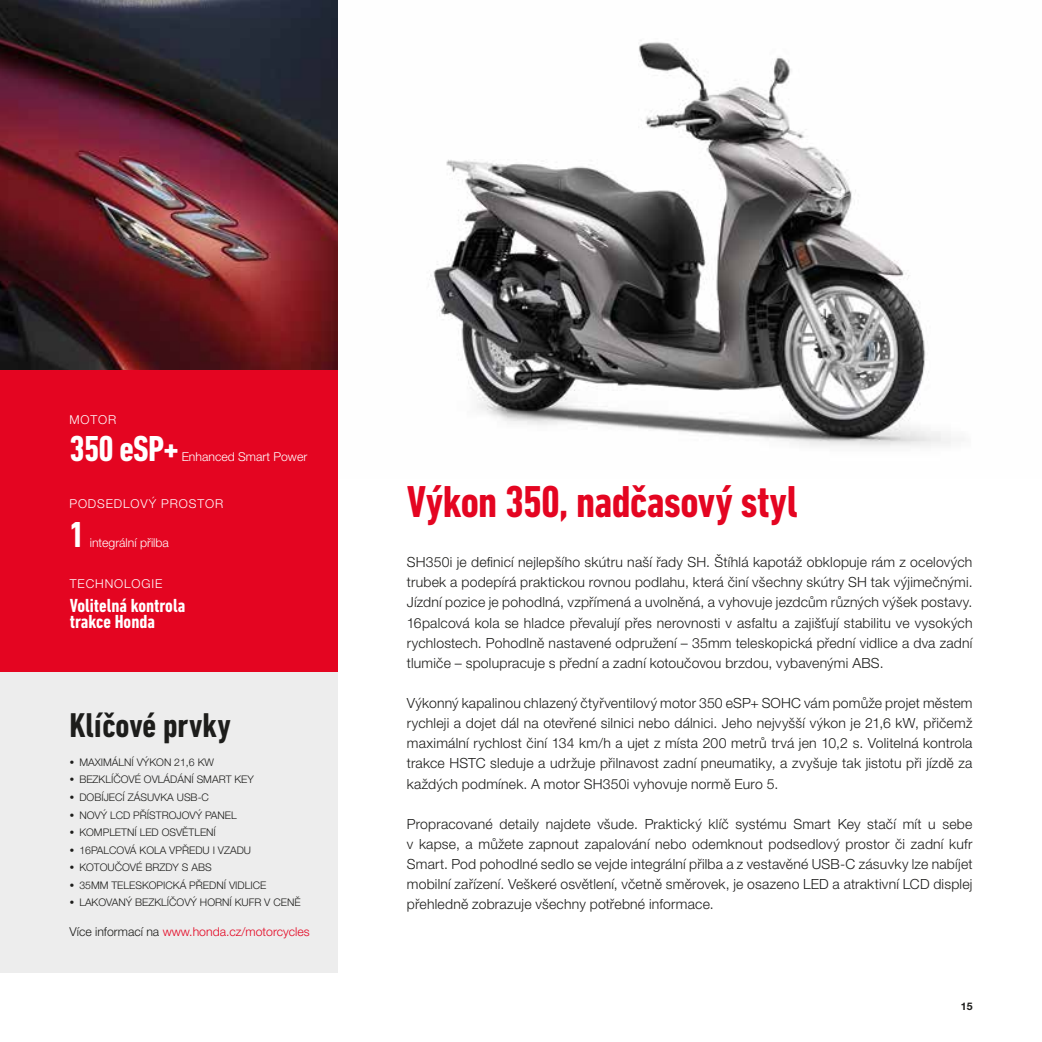
<style>
.page{position:relative;width:1042px;height:1042px;background:#fff}
.page>*{position:absolute;margin:0;border:0;box-sizing:border-box;transform-origin:0 0}
.t1{font:700 condensed 45.5px "DIN Next LT Pro";letter-spacing:-.015em;color:#e40521}
.t2{font:700 condensed 36.75px "DIN Next LT Pro";letter-spacing:-.02em;color:#fff}
.t3{font:700 condensed 35px "DIN Next LT Pro";color:#1d1d1b}
.t4{font:700 condensed 19.25px/16.6px "DIN Next LT Pro";color:#fff}
.t5{font:300 14px/20.1px "Helvetica Neue LT Pro";letter-spacing:.015em;color:#1d1d1b;text-align:justify}
.t6{font:300 12.25px "Helvetica Neue LT Pro";color:#e40521}
.t7{font:300 12.25px "Helvetica Neue LT Pro";color:#fff}
.t8{font:300 12.25px "Helvetica Neue LT Pro";letter-spacing:.07em;color:#fff}
.t9{font:300 12.25px "Helvetica Neue LT Pro";letter-spacing:.035em;color:#fff}
.t10{font:300 10.5px "Helvetica Neue LT Pro";color:#1d1d1b}
.t11{font:700 10.5px "Helvetica Neue LT Pro";color:#1d1d1b}
.s1{font-family:"Proxima Nova";font-weight:700;font-size:14px}
.s2{color:#1d1d1b}
</style>
<div class="page">
<img style="left:337px;top:0;width:614px;height:479px">
<div style="left:0;top:671px;width:337px;height:301px;background:#ededed"></div>
<img style="left:0;top:0;width:337px;height:370px">
<div style="left:0;top:370px;width:337px;height:301px;background:#e40521"></div>
<p class="t9" style="left:69px;top:412px;width:48px">MOTOR</p>
<h2 class="t2" style="left:69px;top:428px;width:111px">350 eSP+</h2>
<p class="t7" style="left:182px;top:449px;width:127px">Enhanced Smart Power</p>
<p class="t8" style="left:69px;top:496px;width:155px">PODSEDLOVÝ PROSTOR</p>
<h2 class="t2" style="left:69px;top:513px;width:17px">1</h2>
<p class="t7" style="left:90px;top:535px;width:81px">integrální přilba</p>
<p class="t8" style="left:70px;top:576px;width:94px">TECHNOLOGIE</p>
<h3 class="t4" style="left:70px;top:597px;width:117px">Volitelná kontrola trakce Honda</h3>
<h3 class="t3" style="left:69px;top:705px;width:163px">Klíčové prvky</h3>
<p class="t10" style="left:69px;top:756px;width:146px"><span class="s1">•</span> MAXIMÁLNÍ VÝKON 21,6 KW</p>
<p class="t10" style="left:69px;top:773px;width:186px"><span class="s1">•</span> BEZKLÍČOVÉ OVLÁDÁNÍ SMART KEY</p>
<p class="t10" style="left:69px;top:791px;width:141px"><span class="s1">•</span> DOBÍJECÍ ZÁSUVKA USB-C</p>
<p class="t10" style="left:69px;top:808px;width:169px"><span class="s1">•</span> NOVÝ LCD PŘÍSTROJOVÝ PANEL</p>
<p class="t10" style="left:69px;top:826px;width:148px"><span class="s1">•</span> KOMPLETNÍ LED OSVĚTLENÍ</p>
<p class="t10" style="left:69px;top:843px;width:183px"><span class="s1">•</span> 16PALCOVÁ KOLA VPŘEDU I VZADU</p>
<p class="t10" style="left:69px;top:861px;width:144px"><span class="s1">•</span> KOTOUČOVÉ BRZDY S ABS</p>
<p class="t10" style="left:69px;top:879px;width:198px"><span class="s1">•</span> 35MM TELESKOPICKÁ PŘEDNÍ VIDLICE</p>
<p class="t10" style="left:69px;top:896px;width:233px"><span class="s1">•</span> LAKOVANÝ BEZKLÍČOVÝ HORNÍ KUFR V CENĚ</p>
<p class="t6" style="left:69px;top:923px;width:242px"><span class="s2">Více informací na</span> www.honda.cz/motorcycles</p>
<h1 class="t1" style="left:407px;top:476px;width:392px">Výkon 350, nadčasový styl</h1>
<p class="t5" style="left:407px;top:552px;width:567px">SH350i je definicí nejlepšího skútru naší řady SH. Štíhlá kapotáž obklopuje rám z ocelových trubek a podepírá praktickou rovnou podlahu, která činí všechny skútry SH tak výjimečnými.<br>Jízdní pozice je pohodlná, vzpřímená a uvolněná, a vyhovuje jezdcům různých výšek postavy.<br>16palcová kola se hladce převalují přes nerovnosti v asfaltu a zajišťují stabilitu ve vysokých rychlostech. Pohodlně nastavené odpružení – 35mm teleskopická přední vidlice a dva zadní tlumiče – spolupracuje s přední a zadní kotoučovou brzdou, vybavenými ABS.</p>
<p class="t5" style="left:407px;top:693px;width:567px">Výkonný kapalinou chlazený čtyřventilový motor 350 eSP+ SOHC vám pomůže projet městem rychleji a dojet dál na otevřené silnici nebo dálnici. Jeho nejvyšší výkon je 21,6 kW, přičemž maximální rychlost činí 134 km/h a ujet z místa 200 metrů trvá jen 10,2 s. Volitelná kontrola trakce HSTC sleduje a udržuje přilnavost zadní pneumatiky, a zvyšuje tak jistotu při jízdě za každých podmínek. A motor SH350i vyhovuje normě Euro 5.</p>
<p class="t5" style="left:407px;top:813px;width:567px">Propracované detaily najdete všude. Praktický klíč systému Smart Key stačí mít u sebe v kapse, a můžete zapnout zapalování nebo odemknout podsedlový prostor či zadní kufr Smart. Pod pohodlné sedlo se vejde integrální přilba a z vestavěné USB-C zásuvky lze nabíjet mobilní zařízení. Veškeré osvětlení, včetně směrovek, je osazeno LED a atraktivní LCD displej přehledně zobrazuje všechny potřebné informace.</p>
<p class="t11" style="left:961px;top:1000px;width:13px">15</p>
</div>
